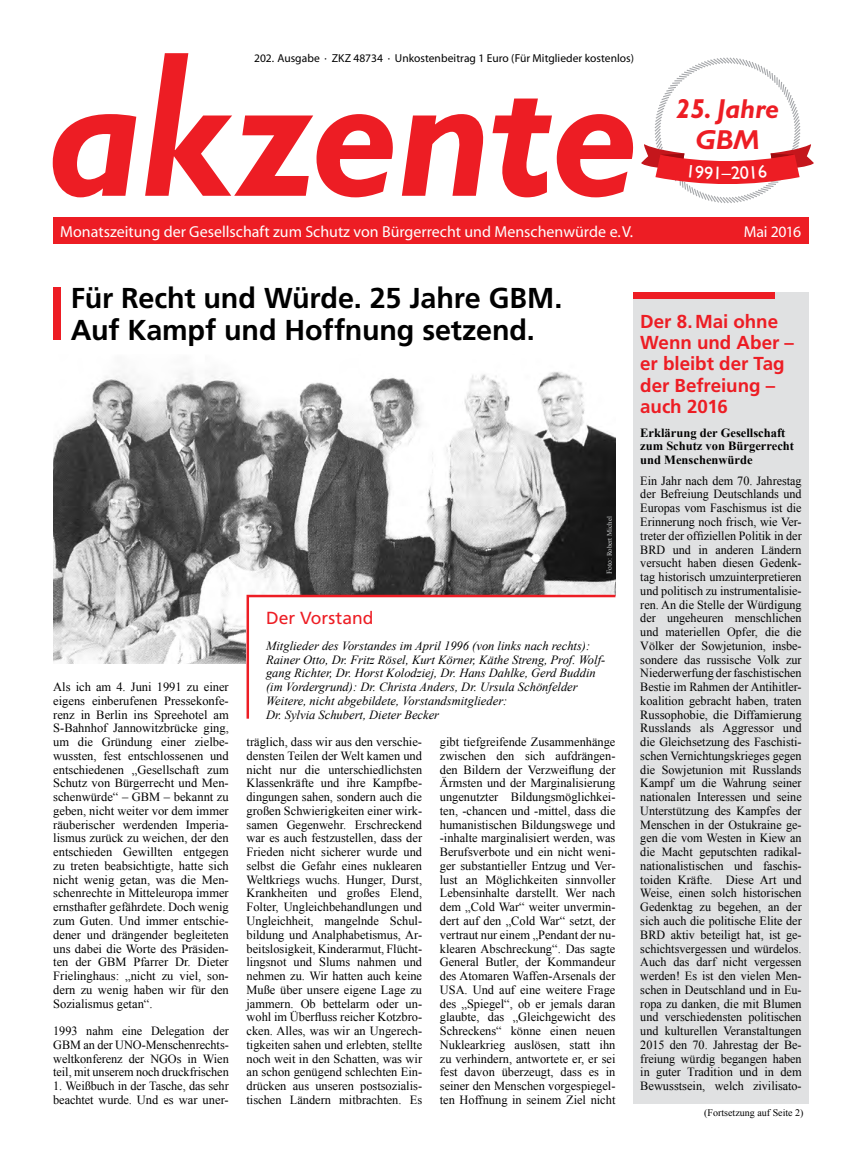
<style>
.page{position:relative;width:862px;height:1170px;background:#fff}
.page>*{position:absolute;margin:0;border:0;box-sizing:border-box;transform-origin:0 0}
.t1{font:700 28.75px/32.5px "Frutiger CE";letter-spacing:-.005em;color:#000}
.t2{font:italic 700 27.5px/31.2px "Gill Sans";color:#ed1d24;text-align:center}
.t3{font:700 18.75px/21.2px "Frutiger CE";letter-spacing:-.005em;color:#ed1d24}
.t4{font:18.25px "Gill Sans";color:#fff}
.t5{font:17.5px "Frutiger";color:#ed1d24}
.t6{font:16px "Myriad";color:#fff}
.t7{font:15.75px "Myriad";letter-spacing:-.02em;color:#fff}
.t8{font:12.5px/13.8px "Times New Roman";color:#000;text-align:justify}
.t9{font:italic 12.5px/13.8px "Times New Roman";color:#000}
.t10{font:700 12.5px/13.8px "Times New Roman";color:#000}
.t11{font:11.5px "Myriad";color:#000}
.t12{font:10px "Times New Roman";color:#000}
.t13{font:6.88px "Times New Roman";color:#d1d3d4}
.s1{font-size:7.5px}
</style>
<div class="page">
<div style="left:53px;top:217px;width:755px;height:27px;background:#ed1d24"></div>
<img style="left:53px;top:372px;width:562px;height:291px">
<div style="left:53px;top:288px;width:7px;height:52px;background:#ed1d24"></div>
<div style="left:632px;top:292px;width:142px;height:7px;background:#ed1d24"></div>
<div style="left:632px;top:306px;width:176px;height:797px;background:#e0e1e2"></div>
<svg style="left:245px;top:593px;width:371px;height:126px"></svg>
<svg style="left:53px;top:53px;width:581px;height:144px"></svg>
<svg style="left:641px;top:57px;width:172px;height:146px"></svg>
<p class="t11" style="left:254px;top:52px;width:381px">202. Ausgabe · ZKZ 48734 · Unkostenbeitrag 1 Euro (Für Mitglieder kostenlos)</p>
<h2 class="t2" style="left:675px;top:93px;width:105px">25. Jahre<br>GBM</h2>
<h3 class="t4" style="left:721px;top:163px;width:11px">–</h3>
<p class="t6" style="left:60px;top:223px;width:574px">Monatszeitung der Gesellschaft zum Schutz von Bürgerrecht und Menschenwürde e.V.</p>
<p class="t7" style="left:743px;top:223px;width:59px">Mai 2016</p>
<h1 class="t1" style="left:71px;top:281px;width:492px">Für Recht und Würde. 25 Jahre GBM.<br>Auf Kampf und Hoffnung setzend.</h1>
<p class="t13" style="left:604px;top:574px;width:59px;rotate:-90deg"><span class="s1">Foto:</span> Robert Michel</p>
<p class="t8" style="left:53px;top:679px;width:177px">Als ich am 4. Juni 1991 zu einer eigens einberufenen Pressekonfe&shy;renz in Berlin ins Spreehotel am S-Bahnhof Jannowitzbrücke ging, um die Gründung einer zielbe&shy;wussten, fest entschlossenen und entschiedenen „Gesellschaft zum Schutz von Bürgerrecht und Men&shy;schenwürde“ – GBM – bekannt zu geben, nicht weiter vor dem immer räuberischer werdenden Imperia&shy;lismus zurück zu weichen, der den entschieden Gewillten entgegen zu treten beabsichtigte, hatte sich nicht wenig getan, was die Men&shy;schenrechte in Mitteleuropa immer ernsthafter gefährdete. Doch wenig zum Guten. Und immer entschie&shy;dener und drängender begleiteten uns dabei die Worte des Präsiden&shy;ten der GBM Pfarrer Dr. Dieter Frielinghaus: „nicht zu viel, son&shy;dern zu wenig haben wir für den Sozialismus getan“.</p>
<p class="t8" style="left:53px;top:1023px;width:177px">1993 nahm eine Delegation der GBM an der UNO-Menschenrechts&shy;weltkonferenz der NGOs in Wien teil, mit unserem noch druckfrischen</p>
<p class="t8" style="left:53px;top:1078px;width:177px">1. Weißbuch in der Tasche, das sehr beachtet wurde. Und es war uner-</p>
<h3 class="t5" style="left:266px;top:607px;width:109px">Der Vorstand</h3>
<p class="t9" style="left:266px;top:638px;width:340px">Mitglieder des Vorstandes im April 1996 (von links nach rechts):<br>Rainer Otto, Dr. Fritz Rösel, Kurt Körner, Käthe Streng, Prof. Wolf&shy;gang Richter, Dr. Horst Kolodziej, Dr. Hans Dahlke, Gerd Buddin (im Vordergrund): Dr. Christa Anders, Dr. Ursula Schönfelder Weitere, nicht abgebildete, Vorstandsmitglieder:<br>Dr. Sylvia Schubert, Dieter Becker</p>
<p class="t8" style="left:246px;top:734px;width:177px">träglich, dass wir aus den verschie&shy;densten Teilen der Welt kamen und nicht nur die unterschiedlichsten Klassenkräfte und ihre Kampfbe&shy;dingungen sahen, sondern auch die großen Schwierigkeiten einer wirk&shy;samen Gegenwehr. Erschreckend war es auch festzustellen, dass der Frieden nicht sicherer wurde und selbst die Gefahr eines nuklearen Weltkriegs wuchs. Hunger, Durst, Krankheiten und großes Elend, Folter, Ungleichbehandlungen und Ungleichheit, mangelnde Schul&shy;bildung und Analphabetismus, Ar&shy;beitslosigkeit, Kinderarmut, Flücht&shy;lingsnot und Slums nahmen und nehmen zu. Wir hatten auch keine Muße über unsere eigene Lage zu jammern. Ob bettelarm oder un&shy;wohl im Überfluss reicher Kotzbro&shy;cken. Alles, was wir an Ungerech&shy;tigkeiten sahen und erlebten, stellte noch weit in den Schatten, was wir an schon genügend schlechten Ein&shy;drücken aus unseren postsozialis&shy;tischen Ländern mitbrachten. Es</p>
<p class="t8" style="left:439px;top:734px;width:177px">gibt tiefgreifende Zusammenhänge zwischen den sich aufdrängen&shy;den Bildern der Verzweiflung der Ärmsten und der Marginalisierung ungenutzter Bildungsmöglichkei&shy;ten, -chancen und -mittel, dass die humanistischen Bildungswege und -inhalte marginalisiert werden, was Berufsverbote und ein nicht weni&shy;ger substantieller Entzug und Ver&shy;lust an Möglichkeiten sinnvoller Lebensinhalte darstellt. Wer nach dem „Cold War“ weiter unvermin&shy;dert auf den „Cold War“ setzt, der vertraut nur einem „Pendant der nu&shy;klearen Abschreckung“. Das sagte General Butler, der Kommandeur des Atomaren Waffen-Arsenals der USA. Und auf eine weitere Frage des „Spiegel“, ob er jemals daran glaubte, das „Gleichgewicht des Schreckens“ könne einen neuen Nuklearkrieg auslösen, statt ihn zu verhindern, antwortete er, er sei fest davon überzeugt, dass es in seiner den Menschen vorgespiegel&shy;ten Hoffnung in seinem Ziel nicht</p>
<h3 class="t3" style="left:640px;top:310px;width:155px">Der 8.Mai ohne<br>Wenn und Aber – er bleibt der Tag der Befreiung – auch 2016</h3>
<p class="t10" style="left:640px;top:425px;width:155px">Erklärung der Gesellschaft zum Schutz von Bürgerrecht und Menschenwürde</p>
<p class="t8" style="left:640px;top:473px;width:163px">Ein Jahr nach dem 70. Jahrestag der Befreiung Deutschlands und Europas vom Faschismus ist die Erinnerung noch frisch, wie Ver&shy;treter der offiziellen Politik in der BRD und in anderen Ländern versucht haben diesen Gedenk&shy;tag historisch umzuinterpretieren und politisch zu instrumentalisie&shy;ren. An die Stelle der Würdigung der ungeheuren menschlichen und materiellen Opfer, die die Völker der Sowjetunion, insbe&shy;sondere das russische Volk zur Niederwerfung der faschistischen Bestie im Rahmen der Antihitler&shy;koalition gebracht haben, traten Russophobie, die Diffamierung Russlands als Aggressor und die Gleichsetzung des Faschisti&shy;schen Vernichtungskrieges gegen die Sowjetunion mit Russlands Kampf um die Wahrung seiner nationalen Interessen und seine Unterstützung des Kampfes der Menschen in der Ostukraine ge&shy;gen die vom Westen in Kiew an die Macht geputschten radikal&shy;nationalistischen und faschis&shy;toiden Kräfte. Diese Art und Weise, einen solch historischen Gedenktag zu begehen, an der sich auch die politische Elite der BRD aktiv beteiligt hat, ist ge&shy;schichtsvergessen und würdelos.<br>Auch das darf nicht vergessen werden! Es ist den vielen Men&shy;schen in Deutschland und in Eu&shy;ropa zu danken, die mit Blumen und verschiedensten politischen und kulturellen Veranstaltungen 2015 den 70. Jahrestag der Be&shy;freiung würdig begangen haben in guter Tradition und in dem Bewusstsein, welch zivilisato-</p>
<p class="t12" style="left:703px;top:1105px;width:101px">(Fortsetzung auf Seite 2)</p>
</div>
